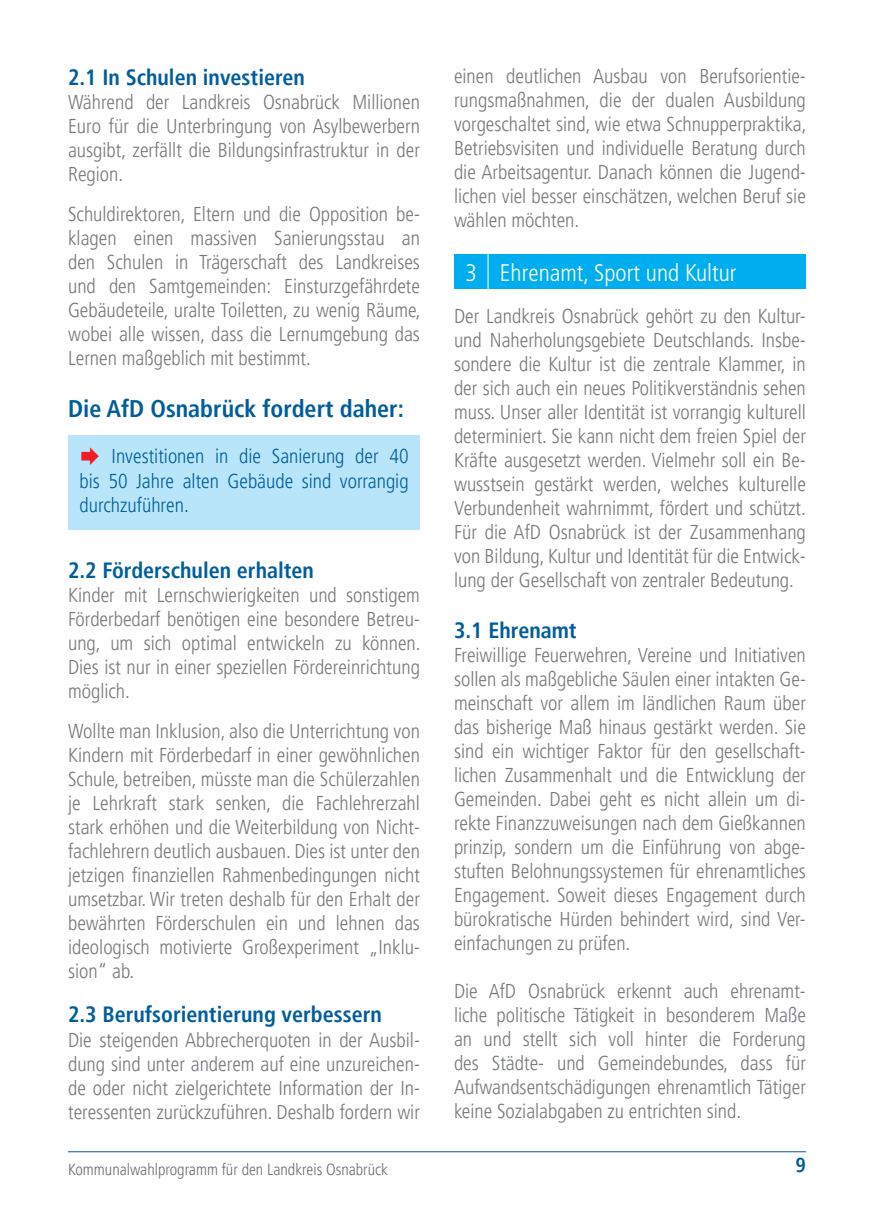
<style>
.page{position:relative;width:874px;height:1225px;background:#fff}
.page>*{position:absolute;margin:0;border:0;box-sizing:border-box;transform-origin:0 0}
.t1{font:700 condensed 24px "Frutiger LT Pro";color:#005d9c}
.t2{font:300 condensed 24px "Frutiger LT Std";color:#fff}
.t3{font:700 condensed 22px "Frutiger LT Pro";color:#005d9c}
.t4{font:300 condensed 20px/24px "Frutiger LT Pro";color:#76787b;text-align:justify}
.t5{font:300 condensed 20px/24px "Frutiger LT Pro";color:#005d9c;text-align:justify}
.t6{font:700 condensed 20px "Frutiger LT Pro";color:#005d9c}
.t7{font:300 condensed 16px "Frutiger LT Pro";color:#6c6d70}
</style>
<div class="page">
<div style="left:68px;top:435px;width:352px;height:95px;background:#b9e5fa"></div>
<hr style="left:68px;top:1151px;width:737px;height:1px;background:#005d9c">
<div style="left:454px;top:255px;width:351px;height:34px;background:#00aeef"></div>
<hr style="left:487px;top:252px;width:1px;height:39px;background:#fff">
<p class="t3" style="left:68px;top:64px;width:238px">2.1 In Schulen investieren</p>
<p class="t4" style="left:68px;top:90px;width:353px">Während der Landkreis Osnabrück Millionen Euro für die Unterbringung von Asylbewerbern ausgibt, zerfällt die Bildungsinfrastruktur in der Region.</p>
<p class="t4" style="left:68px;top:202px;width:354px">Schuldirektoren, Eltern und die Opposition be&shy;klagen einen massiven Sanierungsstau an den Schulen in Trägerschaft des Landkreises und den Samtgemeinden: Einsturzgefährdete Gebäudeteile, uralte Toiletten, zu wenig Räume, wobei alle wissen, dass die Lernumgebung das Lernen maßgeblich mit bestimmt.</p>
<p class="t1" style="left:68px;top:395px;width:337px">Die AfD Osnabrück fordert daher:</p>
<p class="t5" style="left:79px;top:445px;width:330px;text-indent:32px">Investitionen in die Sanierung der 40 bis 50 Jahre alten Gebäude sind vorrangig durchzufü hren.</p>
<p class="t3" style="left:68px;top:557px;width:247px">2.2 Förderschulen erhalten</p>
<p class="t4" style="left:68px;top:583px;width:354px">Kinder mit Lernschwierigkeiten und sonstigem Förderbedarf benötigen eine besondere Betreu&shy;ung, um sich optimal entwickeln zu können.<br>Dies ist nur in einer speziellen Fördereinrichtung möglich.</p>
<p class="t4" style="left:68px;top:719px;width:353px">Wollte man Inklusion, also die Unterrichtung von Kindern mit Förderbedarf in einer gewöhnlichen Schule, betreiben, müsste man die Schü lerzahlen je Lehrkraft stark senken, die Fachlehrerzahl stark erhöhen und die Weiterbildung von Nicht&shy;fachlehrern deutlich ausbauen. Dies ist unter den jetzigen finanziellen Rahmenbedingungen nicht umsetzbar. Wir treten deshalb für den Erhalt der bewährten Förderschulen ein und lehnen das ideologisch motivierte Großexperiment „Inklu&shy;sion“ ab.</p>
<p class="t3" style="left:68px;top:1001px;width:315px">2.3 Berufsorientierung verbessern</p>
<p class="t4" style="left:68px;top:1027px;width:353px">Die steigenden Abbrecherquoten in der Ausbil&shy;dung sind unter anderem auf eine unzureichen&shy;de oder nicht zielgerichtete Information der In&shy;teressenten zurückzufü hren. Deshalb fordern wir</p>
<p class="t4" style="left:454px;top:64px;width:354px">einen deutlichen Ausbau von Berufsorientie&shy;rungsmaßnahmen, die der dualen Ausbildung vorgeschaltet sind, wie etwa Schnupperpraktika, Betriebsvisiten und individuelle Beratung durch die Arbeitsagentur. Danach können die Jugend&shy;lichen viel besser einschätzen, welchen Beruf sie wählen möchten.</p>
<p class="t2" style="left:465px;top:259px;width:273px">3 Ehrenamt, Sport und Kultur</p>
<p class="t4" style="left:454px;top:304px;width:353px">Der Landkreis Osnabrück gehört zu den Kultur&shy;und Naherholungsgebiete Deutschlands. Insbe&shy;sondere die Kultur ist die zentrale Klammer, in der sich auch ein neues Politikverständnis sehen muss. Unser aller Identität ist vorrangig kulturell determiniert. Sie kann nicht dem freien Spiel der Kräfte ausgesetzt werden. Vielmehr soll ein Be&shy;wusstsein gestärkt werden, welches kulturelle Verbundenheit wahrnimmt, fördert und schützt.<br>Für die AfD Osnabrück ist der Zusammenhang von Bildung, Kultur und Identität für die Entwick&shy;lung der Gesellschaft von zentraler Bedeutung.</p>
<p class="t3" style="left:454px;top:617px;width:124px">3.1 Ehrenamt</p>
<p class="t4" style="left:454px;top:643px;width:353px">Freiwillige Feuerwehren, Vereine und Initiativen sollen als maßgebliche Säulen einer intakten Ge&shy;meinschaft vor allem im ländlichen Raum über das bisherige Maß hinaus gestärkt werden. Sie sind ein wichtiger Faktor für den gesellschaft&shy;lichen Zusammenhalt und die Entwicklung der Gemeinden. Dabei geht es nicht allein um di&shy;rekte Finanzzuweisungen nach dem Gießkannen prinzip, sondern um die Einführung von abge&shy;stuften Belohnungssystemen für ehrenamtliches Engagement. Soweit dieses Engagement durch bürokratische Hürden behindert wird, sind Ver&shy;einfachungen zu prüfen.</p>
<p class="t4" style="left:454px;top:979px;width:353px">Die AfD Osnabrück erkennt auch ehrenamt&shy;liche politische Tätigkeit in besonderem Maße an und stellt sich voll hinter die Forderung des Städte- und Gemeindebundes, dass für Aufwandsentschädigungen ehrenamtlich Tätiger keine Sozialabgaben zu entrichten sind.</p>
<p class="t7" style="left:68px;top:1160px;width:321px">Kommunalwahlprogramm für den Landkreis Osnabrück</p>
<p class="t6" style="left:795px;top:1153px;width:12px">9</p>
</div>
